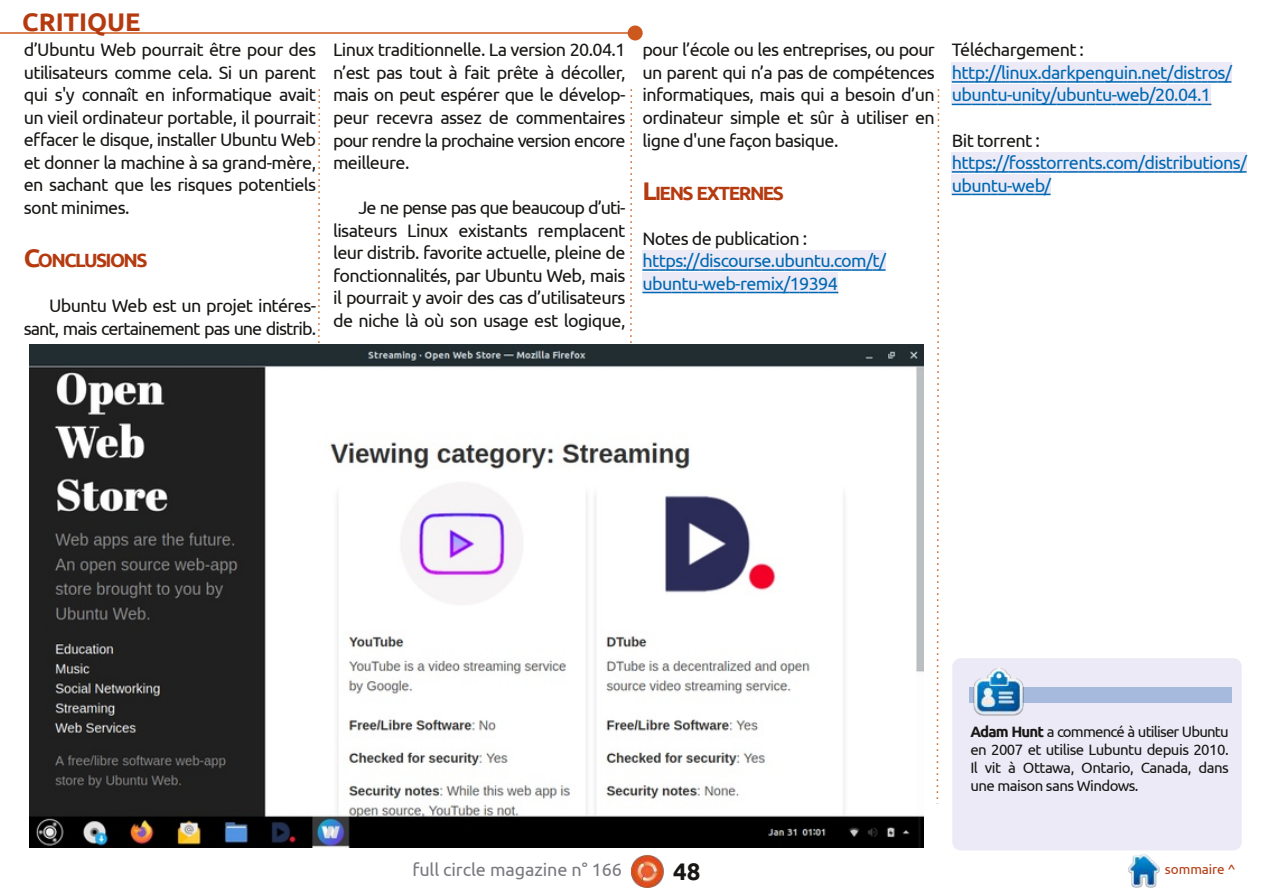
<style>
.page{position:relative;width:1263px;height:893px;background:#fff}
.page>*{position:absolute;margin:0;border:0;box-sizing:border-box;transform-origin:0 0}
.t1{font:700 25.5px "Ubuntu";color:#b53a10}
.t2{font:700 24px "Ubuntu";color:#181715}
.t3{font:700 19.2px "Ubuntu";letter-spacing:-.08em;color:#b53a10}
.t4{font:18px/22.5px "Ubuntu";letter-spacing:-.035em;color:#181715;text-align:justify}
.t5{font:18px/22.5px "Ubuntu";letter-spacing:-.035em;color:#0068b2}
.t6{font:18px "Ubuntu";letter-spacing:-.005em;color:#79797f}
.t7{font:15px/18px "Ubuntu";letter-spacing:-.035em;color:#181715;text-align:justify}
.t8{font:13.5px "Ubuntu";letter-spacing:-.005em;color:#b53a10}
.s1{font-size:25.5px}
.s2{font-weight:700}
</style>
<div class="page">
<img style="left:631px;top:855px;width:33px;height:33px">
<img style="left:1128px;top:855px;width:32px;height:32px">
<hr style="left:0;top:32px;width:635px;height:2px;background:#cd581e">
<div style="left:628px;top:25px;width:15px;height:15px;background:#cd581e;border-radius:50%"></div>
<svg style="left:629px;top:89px;width:4px;height:256px"></svg>
<svg style="left:317px;top:89px;width:4px;height:256px"></svg>
<svg style="left:936px;top:89px;width:4px;height:715px"></svg>
<div style="left:952px;top:658px;width:290px;height:192px;background:#ebeaf6;border-radius:9px"></div>
<div style="left:969px;top:687px;width:262px;height:16px;background:#a5badd"></div>
<img style="left:973px;top:668px;width:51px;height:48px">
<div style="left:642px;top:250px;width:244px;height:20px;background:#ebeaf6"></div>
<div style="left:642px;top:273px;width:196px;height:20px;background:#ebeaf6"></div>
<div style="left:952px;top:62px;width:280px;height:20px;background:#ebeaf6"></div>
<div style="left:952px;top:85px;width:259px;height:20px;background:#ebeaf6"></div>
<div style="left:952px;top:152px;width:295px;height:20px;background:#ebeaf6"></div>
<div style="left:952px;top:175px;width:99px;height:20px;background:#ebeaf6"></div>
<svg style="left:642px;top:269px;width:243px;height:2px"></svg>
<svg style="left:642px;top:292px;width:196px;height:1px"></svg>
<svg style="left:952px;top:81px;width:279px;height:2px"></svg>
<svg style="left:952px;top:104px;width:259px;height:1px"></svg>
<svg style="left:952px;top:171px;width:294px;height:2px"></svg>
<svg style="left:952px;top:194px;width:98px;height:1px"></svg>
<img style="left:30px;top:345px;width:893px;height:503px">
<h1 class="t1" style="left:22px;top:7px;width:120px">CRITIQUE</h1>
<p class="t4" style="left:24px;top:39px;width:294px">d’Ubuntu Web pourrait être pour des utilisateurs comme cela. Si un parent qui s'y connaît en informatique avait un vieil ordinateur portable, il pourrait effacer le disque, installer Ubuntu Web et donner la machine à sa grand-mère, en sachant que les risques potentiels sont minimes.</p>
<p class="t3" style="left:24px;top:249px;width:125px"><span class="s1">C</span>ONCLUSIONS</p>
<p class="t4" style="left:24px;top:294px;width:294px;text-align:right">Ubuntu Web est un projet intéres&shy;sant, mais certainement pas une distrib.</p>
<p class="t4" style="left:333px;top:39px;width:294px">Linux traditionnelle. La version 20.04.1 n’est pas tout à fait prête à décoller, mais on peut espérer que le dévelop&shy;peur recevra assez de commentaires pour rendre la prochaine version encore meilleure.</p>
<p class="t4" style="left:333px;top:196px;width:294px;text-indent:26px">Je ne pense pas que beaucoup d’uti&shy;lisateurs Linux existants remplacent leur distrib. favorite actuelle, pleine de fonctionnalités, par Ubuntu Web, mais il pourrait y avoir des cas d’utilisateurs de niche là où son usage est logique,</p>
<p class="t4" style="left:642px;top:39px;width:294px">pour l’école ou les entreprises, ou pour un parent qui n’a pas de compétences informatiques, mais qui a besoin d’un ordinateur simple et sûr à utiliser en ligne d'une façon basique.</p>
<p class="t3" style="left:642px;top:182px;width:143px"><span class="s1">L</span>IENS EXTERNES</p>
<p class="t4" style="left:642px;top:227px;width:166px">Notes de publication :</p>
<p class="t5" style="left:642px;top:249px;width:245px">https://discourse.ubuntu.com/t/ ubuntu-web-remix/19394</p>
<p class="t4" style="left:952px;top:39px;width:134px">Téléchargement :</p>
<p class="t5" style="left:952px;top:61px;width:282px">http://linux.darkpenguin.net/distros/ ubuntu-unity/ubuntu-web/20.04.1</p>
<p class="t4" style="left:952px;top:129px;width:89px">Bit torrent :</p>
<p class="t5" style="left:952px;top:151px;width:297px">https://fosstorrents.com/distributions/ ubuntu-web/</p>
<p class="t7" style="left:970px;top:723px;width:260px"><span class="s2">Adam Hunt</span> a commencé à utiliser Ubuntu en 2007 et utilise Lubuntu depuis 2010.<br>Il vit à Ottawa, Ontario, Canada, dans une maison sans Windows.</p>
<p class="t6" style="left:412px;top:859px;width:211px">full circle magazine n° 166</p>
<h2 class="t2" style="left:673px;top:857px;width:29px">48</h2>
<p class="t8" style="left:1165px;top:861px;width:72px">sommaire ^</p>
</div>
